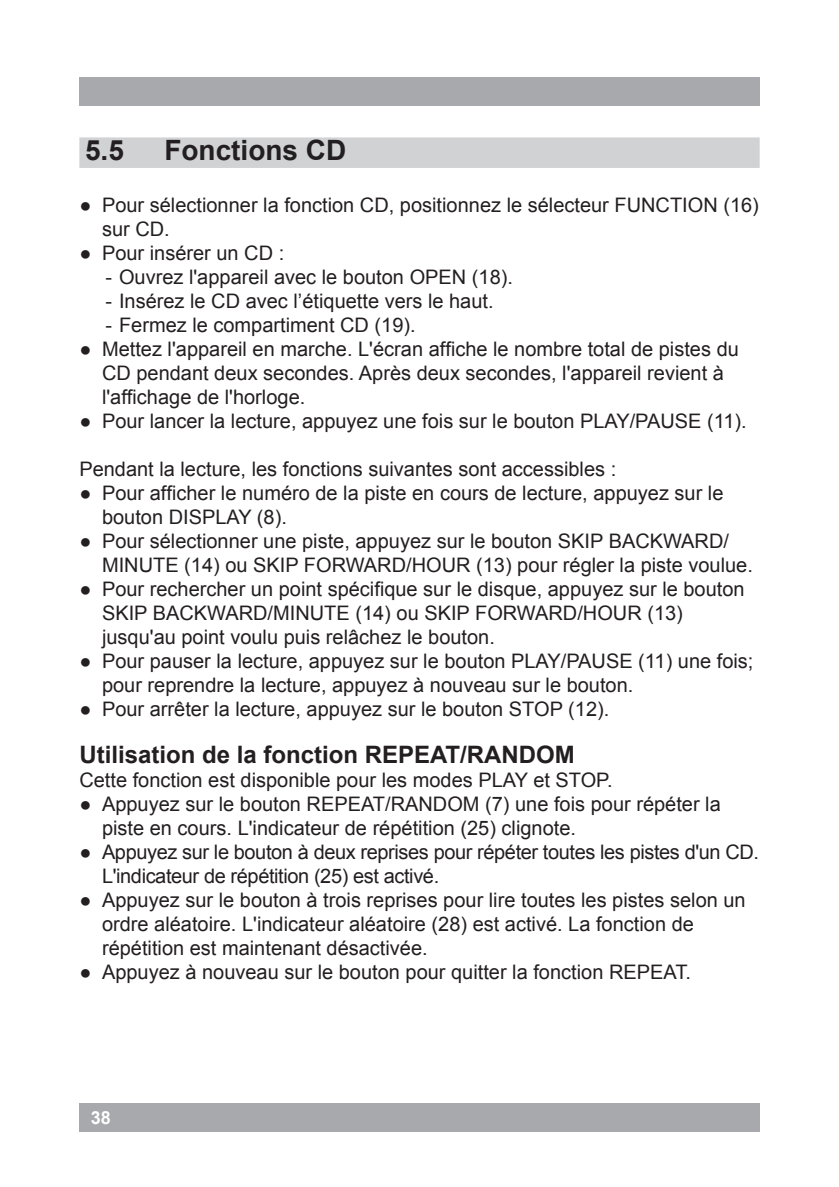
<style>
.page{position:relative;width:839px;height:1187px;background:#fff}
.page>*{position:absolute;margin:0;border:0;box-sizing:border-box;transform-origin:0 0}
.t1{font:700 28px "Arial";color:#231f20}
.t2{font:700 24px "Arial";color:#231f20}
.bullet1{font:20px/24px "Arial";color:#231f20}
.bullet2{font:20px "Arial";color:#231f20}
.body{font:20px "Arial";color:#231f20}
.bullet1-2{font:20px/24px "Arial";letter-spacing:-.02em;color:#231f20}
.t3{font:700 18px "Arial";color:#fff}
</style>
<div class="page">
<div style="left:79px;top:1104px;width:681px;height:28px;background:#a8a9ad"></div>
<div style="left:79px;top:77px;width:681px;height:29px;background:#a8a9ad"></div>
<div style="left:79px;top:137px;width:681px;height:31px;background:#d1d2d4"></div>
<p class="t1" style="left:85px;top:132px;width:40px">5.5</p>
<p class="t1" style="left:164px;top:132px;width:183px">Fonctions CD</p>
<p class="bullet1" style="left:102px;top:194px;width:658px;text-indent:-23px">● Pour sélectionner la fonction CD, positionnez le sélecteur FUNCTION (16) sur CD.</p>
<p class="bullet1" style="left:79px;top:242px;width:206px">● Pour insérer un CD :</p>
<p class="bullet2" style="left:105px;top:264px;width:409px">- Ouvrez l'appareil avec le bouton OPEN (18).</p>
<p class="bullet2" style="left:105px;top:288px;width:390px">- Insérez le CD avec l’étiquette vers le haut.</p>
<p class="bullet2" style="left:105px;top:312px;width:312px">- Fermez le compartiment CD (19).</p>
<p class="bullet1" style="left:102px;top:338px;width:638px;text-indent:-23px">● Mettez l'appareil en marche. L'écran affiche le nombre total de pistes du<br>CD pendant deux secondes. Après deux secondes, l'appareil revient à l'affichage de l'horloge.</p>
<p class="bullet1" style="left:79px;top:410px;width:669px">● Pour lancer la lecture, appuyez une fois sur le bouton PLAY/PAUSE (11).</p>
<p class="body" style="left:79px;top:456px;width:538px">Pendant la lecture, les fonctions suivantes sont accessibles :</p>
<p class="bullet1" style="left:102px;top:482px;width:623px;text-indent:-23px">● Pour afficher le numéro de la piste en cours de lecture, appuyez sur le bouton DISPLAY (8).</p>
<p class="bullet1" style="left:102px;top:530px;width:652px;text-indent:-23px">● Pour sélectionner une piste, appuyez sur le bouton SKIP BACKWARD/<br>MINUTE (14) ou SKIP FORWARD/HOUR (13) pour régler la piste voulue.</p>
<p class="bullet1" style="left:102px;top:578px;width:644px;text-indent:-23px">● Pour rechercher un point spécifique sur le disque, appuyez sur le bouton<br>SKIP BACKWARD/MINUTE (14) ou SKIP FORWARD/HOUR (13) jusqu'au point voulu puis relâchez le bouton.</p>
<p class="bullet1" style="left:102px;top:650px;width:653px;text-indent:-23px">● Pour pauser la lecture, appuyez sur le bouton PLAY/PAUSE (11) une fois; pour reprendre la lecture, appuyez à nouveau sur le bouton.</p>
<p class="bullet1" style="left:79px;top:698px;width:531px">● Pour arrêter la lecture, appuyez sur le bouton STOP (12).</p>
<p class="t2" style="left:79px;top:739px;width:497px">Utilisation de la fonction REPEAT/RANDOM</p>
<p class="body" style="left:79px;top:767px;width:535px">Cette fonction est disponible pour les modes PLAY et STOP.</p>
<p class="bullet1" style="left:102px;top:792px;width:620px;text-indent:-23px">● Appuyez sur le bouton REPEAT/RANDOM (7) une fois pour répéter la piste en cours. L'indicateur de répétition (25) clignote.</p>
<p class="bullet1-2" style="left:102px;top:840px;width:659px;text-indent:-23px">● Appuyez sur le bouton à deux reprises pour répéter toutes les pistes d'un CD.<br>L'indicateur de répétition (25) est activé.</p>
<p class="bullet1" style="left:102px;top:888px;width:645px;text-indent:-23px">● Appuyez sur le bouton à trois reprises pour lire toutes les pistes selon un ordre aléatoire. L'indicateur aléatoire (28) est activé. La fonction de répétition est maintenant désactivée.</p>
<p class="bullet1" style="left:79px;top:960px;width:613px">● Appuyez à nouveau sur le bouton pour quitter la fonction REPEAT.</p>
<p class="t3" style="left:91px;top:1106px;width:22px">38</p>
</div>
